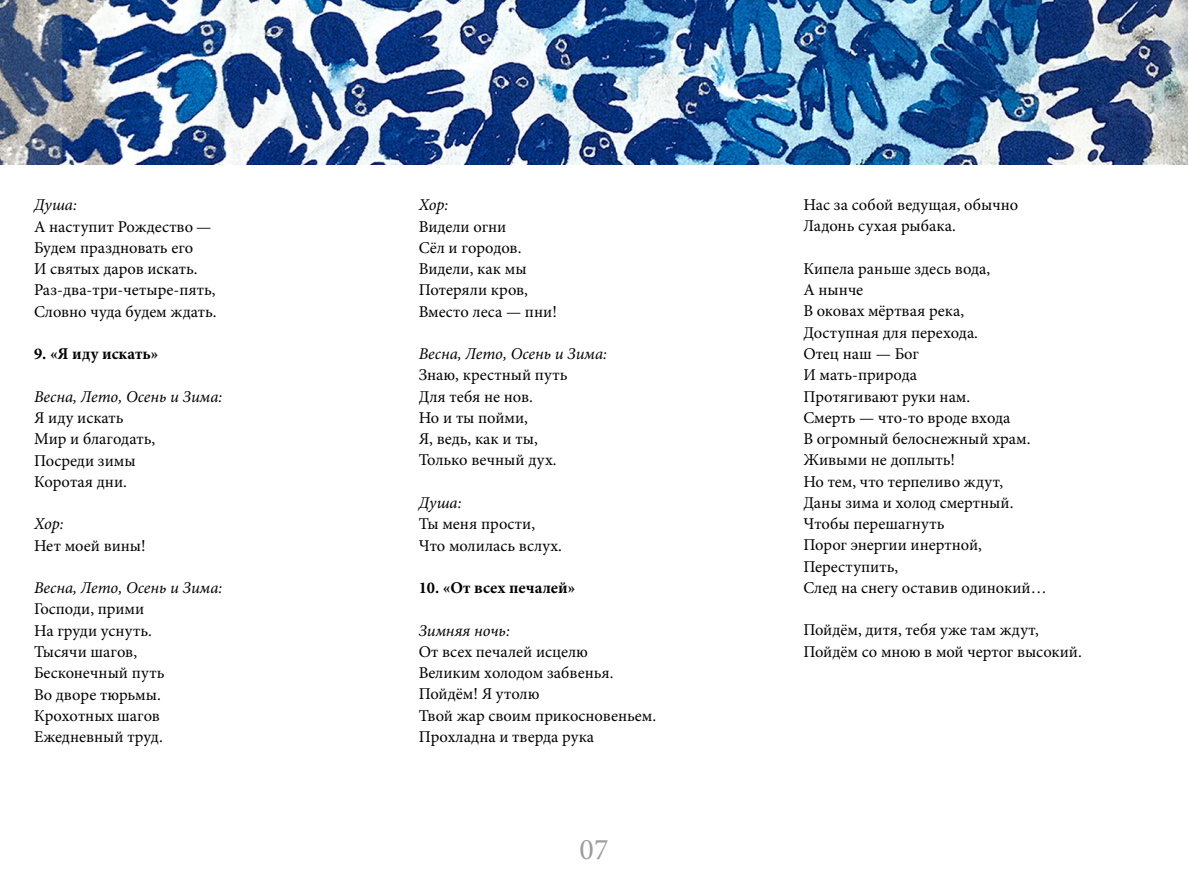
<style>
.page{position:relative;width:1188px;height:893px;background:#fff}
.page>*{position:absolute;margin:0;border:0;box-sizing:border-box;transform-origin:0 0}
.t1{font:30px "Minion Pro";color:#9c9c9d}
.t2{font:16.5px/21.3px "Minion Pro";color:#000}
.t3{font:italic 16.5px "Minion Pro";color:#000}
.t4{font:700 16.5px "Minion Pro";color:#000}
</style>
<div class="page">
<img style="left:0;top:0;width:1188px;height:164px">
<p class="t3" style="left:34px;top:194px;width:44px">Душа:</p>
<p class="t2" style="left:34px;top:216px;width:184px">А наступит Рождество —<br>Будем праздновать его<br>И святых даров искать.<br>Раз-два-три-четыре-пять,<br>Словно чуда будем ждать.</p>
<p class="t4" style="left:34px;top:342px;width:126px">9. «Я иду искать»</p>
<p class="t3" style="left:34px;top:385px;width:190px">Весна, Лето, Осень и Зима:</p>
<p class="t2" style="left:34px;top:407px;width:123px">Я иду искать<br>Мир и благодать,<br>Посреди зимы<br>Коротая дни.</p>
<p class="t3" style="left:34px;top:513px;width:31px">Хор:</p>
<p class="t2" style="left:34px;top:535px;width:113px">Нет моей вины!</p>
<p class="t3" style="left:34px;top:576px;width:190px">Весна, Лето, Осень и Зима:</p>
<p class="t2" style="left:34px;top:598px;width:132px">Господи, прими<br>На груди уснуть.<br>Тысячи шагов,<br>Бесконечный путь<br>Во дворе тюрьмы.<br>Крохотных шагов<br>Ежедневный труд.</p>
<p class="t3" style="left:419px;top:194px;width:31px">Хор:</p>
<p class="t2" style="left:419px;top:216px;width:140px">Видели огни<br>Сёл и городов.<br>Видели, как мы<br>Потеряли кров,<br>Вместо леса — пни!</p>
<p class="t3" style="left:419px;top:342px;width:190px">Весна, Лето, Осень и Зима:</p>
<p class="t2" style="left:419px;top:364px;width:150px">Знаю, крестный путь<br>Для тебя не нов.<br>Но и ты пойми,<br>Я, ведь, как и ты,<br>Только вечный дух.</p>
<p class="t3" style="left:419px;top:491px;width:44px">Душа:</p>
<p class="t2" style="left:419px;top:513px;width:145px">Ты меня прости,<br>Что молилась вслух.</p>
<p class="t4" style="left:419px;top:576px;width:158px">10. «От всех печалей»</p>
<p class="t3" style="left:419px;top:619px;width:93px">Зимняя ночь:</p>
<p class="t2" style="left:419px;top:641px;width:239px">От всех печалей исцелю<br>Великим холодом забвенья.<br>Пойдём! Я утолю<br>Твой жар своим прикосновеньем.<br>Прохладна и тверда рука</p>
<h1 class="t1" style="left:580px;top:829px;width:30px">07</h1>
<p class="t2" style="left:803px;top:194px;width:216px">Нас за собой ведущая, обычно<br>Ладонь сухая рыбака.</p>
<p class="t2" style="left:803px;top:258px;width:245px">Кипела раньше здесь вода,<br>А нынче<br>В оковах мёртвая река,<br>Доступная для перехода.<br>Отец наш — Бог<br>И мать-природа<br>Протягивают руки нам.<br>Смерть — что-то вроде входа<br>В огромный белоснежный храм.<br>Живыми не доплыть!<br>Но тем, что терпеливо ждут,<br>Даны зима и холод смертный.<br>Чтобы перешагнуть<br>Порог энергии инертной,<br>Переступить,<br>След на снегу оставив одинокий…</p>
<p class="t2" style="left:803px;top:619px;width:280px">Пойдём, дитя, тебя уже там ждут,<br>Пойдём со мною в мой чертог высокий.</p>
</div>
